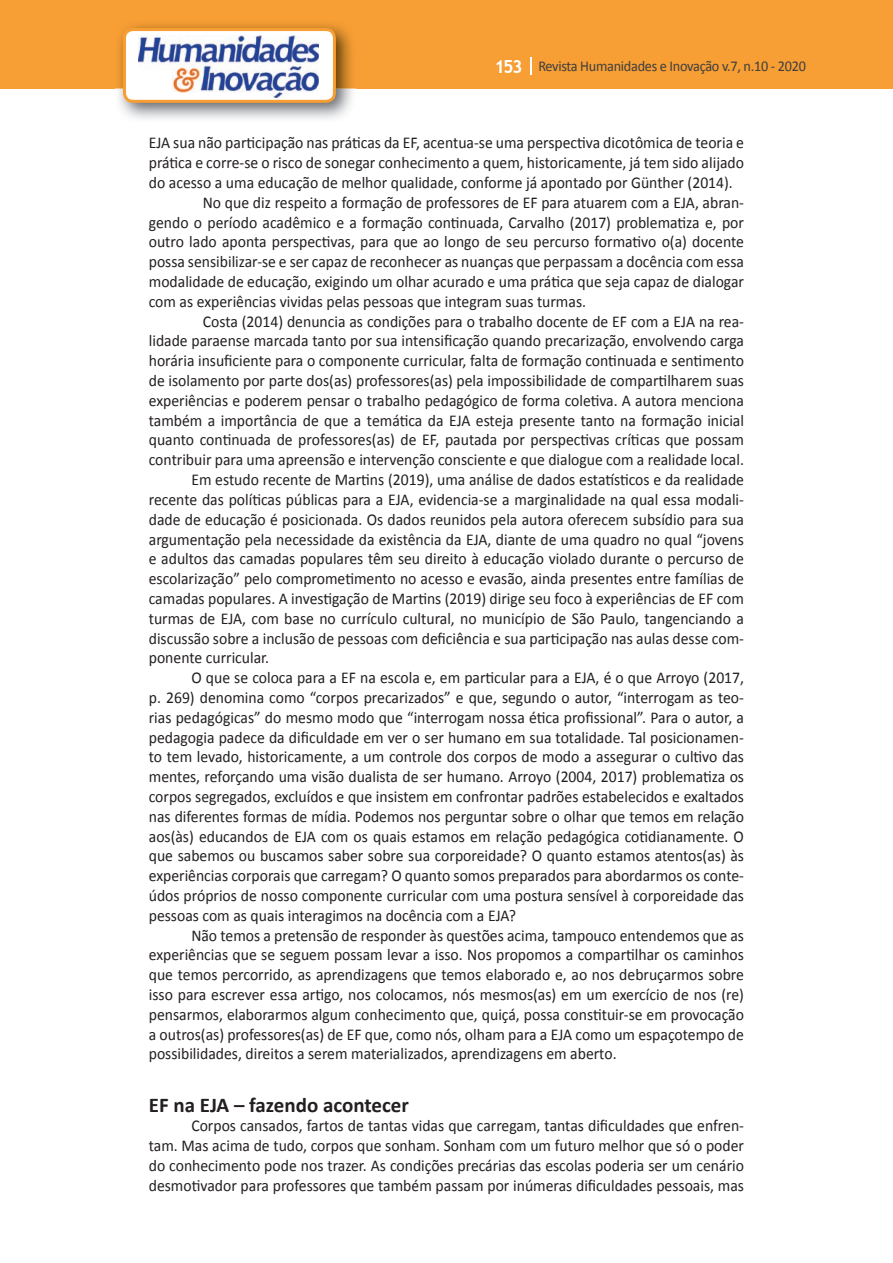
<style>
.page{position:relative;width:893px;height:1263px;background:#fff}
.page>*{position:absolute;margin:0;border:0;box-sizing:border-box;transform-origin:0 0}
.t1{font:700 21px "Calibri";color:#231f20}
.t2{font:16.5px/19.8px "Calibri";color:#231f20;text-align:justify;scale:.95 1}
.t3{font:15px "Calibri";letter-spacing:-.02em;color:#3e3e3f;scale:.95 1}
.s1{font-family:"Trebuchet MS";font-weight:700;font-size:18px;color:#fff}
</style>
<div class="page">
<div style="left:0;top:0;width:893px;height:88px;background:#f79e34"></div>
<svg style="left:530px;top:57px;width:2px;height:18px"></svg>
<img style="left:115px;top:24px;width:241px;height:95px">
<svg style="left:123px;top:28px;width:213px;height:75px"></svg>
<p class="t3" style="left:495px;top:57px;width:329px"><span class="s1">153</span> Revista Humanidades e Inovação v.7, n.10 - 2020</p>
<p class="t2" style="left:149px;top:133px;width:628px">EJA sua não participação nas práticas da EF, acentua-se uma perspectiva dicotômica de teoria e</p>
<p class="t2" style="left:149px;top:153px;width:628px">prática e corre-se o risco de sonegar conhecimento a quem, historicamente, já tem sido alijado</p>
<p class="t2" style="left:149px;top:173px;width:616px">do acesso a uma educação de melhor qualidade, conforme já apontado por Günther (2014).</p>
<p class="t2" style="left:203px;top:193px;width:571px">No que diz respeito a formação de professores de EF para atuarem com a EJA, abran-</p>
<p class="t2" style="left:149px;top:212px;width:628px">gendo o período acadêmico e a formação continuada, Carvalho (2017) problematiza e, por</p>
<p class="t2" style="left:149px;top:232px;width:628px">outro lado aponta perspectivas, para que ao longo de seu percurso formativo o(a) docente</p>
<p class="t2" style="left:149px;top:252px;width:628px">possa sensibilizar-se e ser capaz de reconhecer as nuanças que perpassam a docência com essa</p>
<p class="t2" style="left:149px;top:272px;width:628px">modalidade de educação, exigindo um olhar acurado e uma prática que seja capaz de dialogar</p>
<p class="t2" style="left:149px;top:292px;width:462px">com as experiências vividas pelas pessoas que integram suas turmas.</p>
<p class="t2" style="left:203px;top:311px;width:571px">Costa (2014) denuncia as condições para o trabalho docente de EF com a EJA na rea-</p>
<p class="t2" style="left:149px;top:331px;width:628px">lidade paraense marcada tanto por sua intensificação quando precarização, envolvendo carga</p>
<p class="t2" style="left:149px;top:351px;width:628px">horária insuficiente para o componente curricular, falta de formação continuada e sentimento</p>
<p class="t2" style="left:149px;top:371px;width:628px">de isolamento por parte dos(as) professores(as) pela impossibilidade de compartilharem suas</p>
<p class="t2" style="left:149px;top:391px;width:628px">experiências e poderem pensar o trabalho pedagógico de forma coletiva. A autora menciona</p>
<p class="t2" style="left:149px;top:410px;width:628px">também a importância de que a temática da EJA esteja presente tanto na formação inicial</p>
<p class="t2" style="left:149px;top:430px;width:628px">quanto continuada de professores(as) de EF, pautada por perspectivas críticas que possam</p>
<p class="t2" style="left:149px;top:450px;width:628px">contribuir para uma apreensão e intervenção consciente e que dialogue com a realidade local.</p>
<p class="t2" style="left:191px;top:470px;width:583px">Em estudo recente de Martins (2019), uma análise de dados estatísticos e da realidade</p>
<p class="t2" style="left:149px;top:490px;width:628px">recente das políticas públicas para a EJA, evidencia-se a marginalidade na qual essa modali-</p>
<p class="t2" style="left:149px;top:509px;width:628px">dade de educação é posicionada. Os dados reunidos pela autora oferecem subsídio para sua</p>
<p class="t2" style="left:149px;top:529px;width:628px">argumentação pela necessidade da existência da EJA, diante de uma quadro no qual “jovens</p>
<p class="t2" style="left:149px;top:549px;width:628px">e adultos das camadas populares têm seu direito à educação violado durante o percurso de</p>
<p class="t2" style="left:149px;top:569px;width:628px">escolarização” pelo comprometimento no acesso e evasão, ainda presentes entre famílias de</p>
<p class="t2" style="left:149px;top:589px;width:628px">camadas populares. A investigação de Martins (2019) dirige seu foco à experiências de EF com</p>
<p class="t2" style="left:149px;top:608px;width:628px">turmas de EJA, com base no currículo cultural, no município de São Paulo, tangenciando a</p>
<p class="t2" style="left:149px;top:628px;width:628px">discussão sobre a inclusão de pessoas com deficiência e sua participação nas aulas desse com-</p>
<p class="t2" style="left:149px;top:648px;width:128px">ponente curricular.</p>
<p class="t2" style="left:191px;top:668px;width:583px">O que se coloca para a EF na escola e, em particular para a EJA, é o que Arroyo (2017,</p>
<p class="t2" style="left:149px;top:688px;width:628px">p. 269) denomina como “corpos precarizados” e que, segundo o autor, “interrogam as teo-</p>
<p class="t2" style="left:149px;top:707px;width:628px">rias pedagógicas” do mesmo modo que “interrogam nossa ética profissional”. Para o autor, a</p>
<p class="t2" style="left:149px;top:727px;width:628px">pedagogia padece da dificuldade em ver o ser humano em sua totalidade. Tal posicionamen-</p>
<p class="t2" style="left:149px;top:747px;width:628px">to tem levado, historicamente, a um controle dos corpos de modo a assegurar o cultivo das</p>
<p class="t2" style="left:149px;top:767px;width:628px">mentes, reforçando uma visão dualista de ser humano. Arroyo (2004, 2017) problematiza os</p>
<p class="t2" style="left:149px;top:787px;width:628px">corpos segregados, excluídos e que insistem em confrontar padrões estabelecidos e exaltados</p>
<p class="t2" style="left:149px;top:806px;width:628px">nas diferentes formas de mídia. Podemos nos perguntar sobre o olhar que temos em relação</p>
<p class="t2" style="left:149px;top:826px;width:628px">aos(às) educandos de EJA com os quais estamos em relação pedagógica cotidianamente. O</p>
<p class="t2" style="left:149px;top:846px;width:628px">que sabemos ou buscamos saber sobre sua corporeidade? O quanto estamos atentos(as) às</p>
<p class="t2" style="left:149px;top:866px;width:628px">experiências corporais que carregam? O quanto somos preparados para abordarmos os conte-</p>
<p class="t2" style="left:149px;top:886px;width:628px">údos próprios de nosso componente curricular com uma postura sensível à corporeidade das</p>
<p class="t2" style="left:149px;top:905px;width:388px">pessoas com as quais interagimos na docência com a EJA?</p>
<p class="t2" style="left:191px;top:925px;width:583px">Não temos a pretensão de responder às questões acima, tampouco entendemos que as</p>
<p class="t2" style="left:149px;top:945px;width:628px">experiências que se seguem possam levar a isso. Nos propomos a compartilhar os caminhos</p>
<p class="t2" style="left:149px;top:965px;width:628px">que temos percorrido, as aprendizagens que temos elaborado e, ao nos debruçarmos sobre</p>
<p class="t2" style="left:149px;top:985px;width:628px">isso para escrever essa artigo, nos colocamos, nós mesmos(as) em um exercício de nos (re)</p>
<p class="t2" style="left:149px;top:1004px;width:628px">pensarmos, elaborarmos algum conhecimento que, quiçá, possa constituir-se em provocação</p>
<p class="t2" style="left:149px;top:1024px;width:628px">a outros(as) professores(as) de EF que, como nós, olham para a EJA como um espaçotempo de</p>
<p class="t2" style="left:149px;top:1044px;width:494px">possibilidades, direitos a serem materializados, aprendizagens em aberto.</p>
<p class="t1" style="left:149px;top:1091px;width:262px">EF na EJA – fazendo acontecer</p>
<p class="t2" style="left:149px;top:1116px;width:628px;text-indent:43px">Corpos cansados, fartos de tantas vidas que carregam, tantas dificuldades que enfren&shy;tam. Mas acima de tudo, corpos que sonham. Sonham com um futuro melhor que só o poder do conhecimento pode nos trazer. As condições precárias das escolas poderia ser um cenário desmotivador para professores que também passam por inúmeras dificuldades pessoais, mas</p>
</div>
